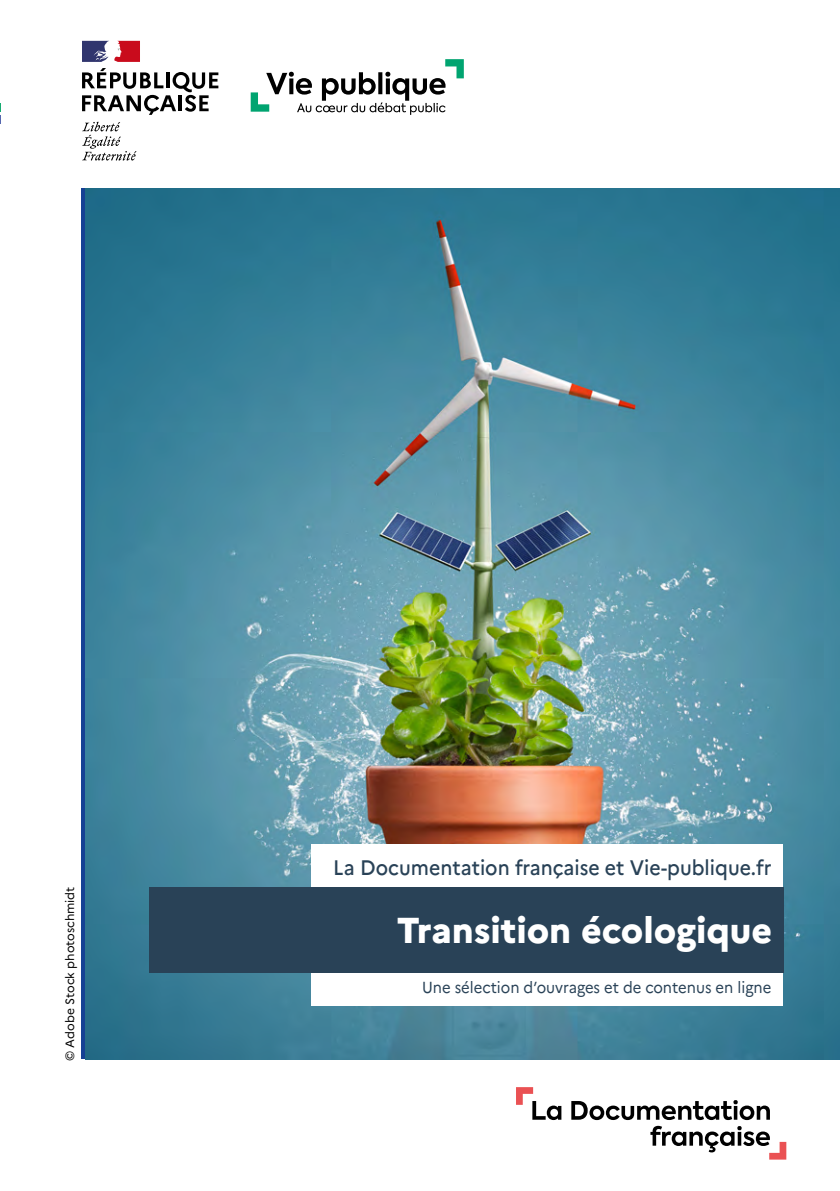
<style>
.page{position:relative;width:840px;height:1191px;background:#fff}
.page>*{position:absolute;margin:0;border:0;box-sizing:border-box;transform-origin:0 0}
.t1{font:800 36px "Marianne";letter-spacing:-.005em;color:#fff}
.TExte_maigre{font:500 21px "Marianne";color:#294257;scale:.93 1}
.TExte_maigre-2{font:16px "Marianne";color:#294257;scale:.93 1}
.t2{font:12px "Marianne";color:#000}
</style>
<div class="page">
<img style="left:85px;top:189px;width:754px;height:870px">
<svg style="left:82px;top:68px;width:136px;height:47px"></svg>
<svg style="left:82px;top:122px;width:54px;height:38px"></svg>
<svg style="left:82px;top:41px;width:58px;height:21px"></svg>
<svg style="left:250px;top:59px;width:213px;height:56px"></svg>
<div style="left:311px;top:844px;width:471px;height:43px;background:#fff"></div>
<div style="left:311px;top:973px;width:471px;height:32px;background:#fff"></div>
<div style="left:149px;top:887px;width:634px;height:85px;background:#294257"></div>
<svg style="left:571px;top:1100px;width:214px;height:59px"></svg>
<svg style="left:516px;top:1087px;width:45px;height:33px"></svg>
<p class="t2" style="left:63px;top:1061px;width:176px;rotate:-90deg">© Adobe Stock photoschmidt</p>
<p class="TExte_maigre" style="left:333px;top:854px;width:472px">La Documentation française et Vie-publique.fr</p>
<p class="t1" style="left:396px;top:908px;width:377px">Transition écologique</p>
<p class="TExte_maigre-2" style="left:422px;top:977px;width:377px">Une sélection d’ouvrages et de contenus en ligne</p>
</div>
